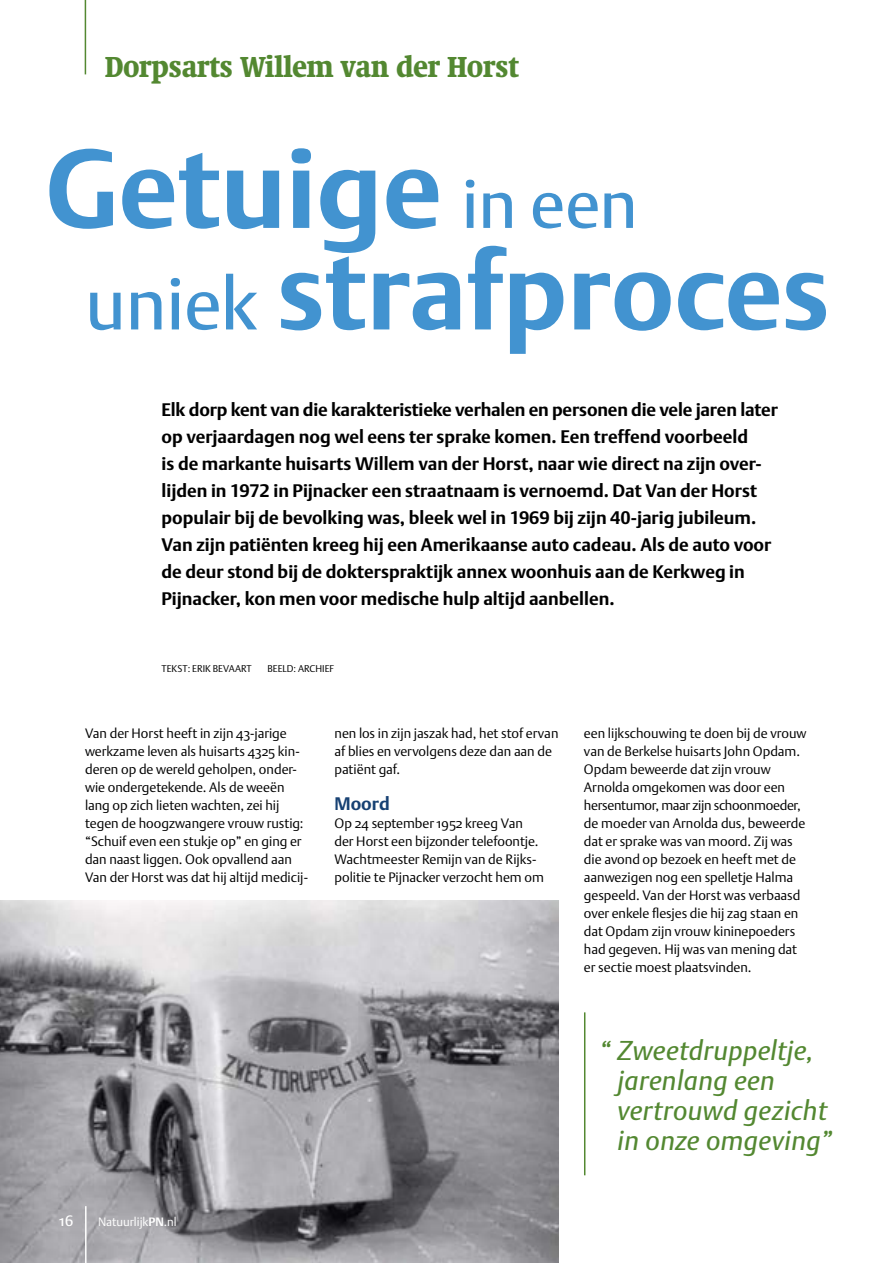
<style>
.page{position:relative;width:893px;height:1263px;background:#fff}
.page>*{position:absolute;margin:0;border:0;box-sizing:border-box;transform-origin:0 0}
.t1{font:700 111px "DTL Argo ST";color:#4293d0}
.t2{font:700 108px "DTL Argo ST";color:#4293d0}
.t3{font:30px "Swift Kompakt";color:#538831}
.t4{font:italic 27px/30px "DTL Argo ST";letter-spacing:.015em;color:#538831}
.t5{font:700 18px/27px "DTL Argo T";color:#000}
.t6{font:700 18px "DTL Argo T";color:#174173}
.t7{font:15px "DTL Argo ST";color:#fff}
.t8{font:13.5px/18px "DTL Argo ST Light";color:#000}
.t9{font:12px "DTL Argo T Light";color:#fff}
.t10{font:9.75px "DTL Argo ST Light";color:#000}
.s1{font-weight:400;font-size:67.5px}
.s2{font-weight:400;font-size:72px}
.s3{font-family:"DTL Argo ST";font-weight:700}
.s4{font-family:"DTL Argo ST Light"}
</style>
<div class="page">
<img style="left:0;top:900px;width:558px;height:363px">
<hr style="left:85px;top:0;width:1px;height:74px;background:#538831">
<hr style="left:85px;top:1206px;width:2px;height:57px;background:#fff">
<hr style="left:584px;top:1012px;width:1px;height:163px;background:#538831">
<h3 class="t3" style="left:105px;top:49px;width:415px">Dorpsarts Willem van der Horst</h3>
<h1 class="t1" style="left:46px;top:123px;width:593px">Getuige <span class="s1">in een</span></h1>
<h2 class="t2" style="left:85px;top:227px;width:746px"><span class="s2">uniek</span> strafproces</h2>
<p class="t5" style="left:162px;top:396px;width:618px">Elk dorp kent van die karakteristieke verhalen en personen die vele jaren later op verjaardagen nog wel eens ter sprake komen. Een treffend voorbeeld<br>is de markante huisarts Willem van der Horst, naar wie direct na zijn over&shy;lijden in 1972 in Pijnacker een straatnaam is vernoemd. Dat Van der Horst populair bij de bevolking was, bleek wel in 1969 bij zijn 40-jarig jubileum.<br>Van zijn patiënten kreeg hij een Amerikaanse auto cadeau. Als de auto voor de deur stond bij de dokterspraktijk annex woonhuis aan de Kerkweg in Pijnacker, kon men voor medische hulp altijd aanbellen.</p>
<p class="t10" style="left:162px;top:663px;width:92px">TEKST: ERIK BEVAART</p>
<p class="t10" style="left:267px;top:663px;width:68px">BEELD: ARCHIEF</p>
<p class="t8" style="left:85px;top:724px;width:224px">Van der Horst heeft in zijn 43-jarige werkzame leven als huisarts 4325 kin&shy;deren op de wereld geholpen, onder&shy;wie ondergetekende. Als de weeën lang op zich lieten wachten, zei hij tegen de hoogzwangere vrouw rustig: “Schuif even een stukje op” en ging er dan naast liggen. Ook opvallend aan Van der Horst was dat hij altijd medicij-</p>
<p class="t8" style="left:334px;top:724px;width:225px">nen los in zijn jaszak had, het stof ervan af blies en vervolgens deze dan aan de patiënt gaf.</p>
<h3 class="t6" style="left:334px;top:793px;width:57px">Moord</h3>
<p class="t8" style="left:334px;top:814px;width:211px">Op 24 september 1952 kreeg Van der Horst een bijzonder telefoontje.<br>Wachtmeester Remijn van de Rijks&shy;politie te Pijnacker verzocht hem om</p>
<p class="t7" style="left:60px;top:1212px;width:15px">16</p>
<p class="t9" style="left:98px;top:1214px;width:80px">Natuurlijk<span class="s3">PN</span><span class="s4">.nl</span></p>
<p class="t8" style="left:584px;top:724px;width:224px">een lijkschouwing te doen bij de vrouw van de Berkelse huisarts John Opdam.<br>Opdam beweerde dat zijn vrouw Arnolda omgekomen was door een hersentumor, maar zijn schoonmoeder, de moeder van Arnolda dus, beweerde dat er sprake was van moord. Zij was die avond op bezoek en heeft met de aanwezigen nog een spelletje Halma gespeeld. Van der Horst was verbaasd over enkele flesjes die hij zag staan en dat Opdam zijn vrouw kininepoeders had gegeven. Hij was van mening dat er sectie moest plaatsvinden.</p>
<h3 class="t4" style="left:618px;top:1035px;width:216px;text-indent:-18px">“ Zweetdruppeltje, jarenlang een vertrouwd gezicht in onze omgeving”</h3>
</div>
